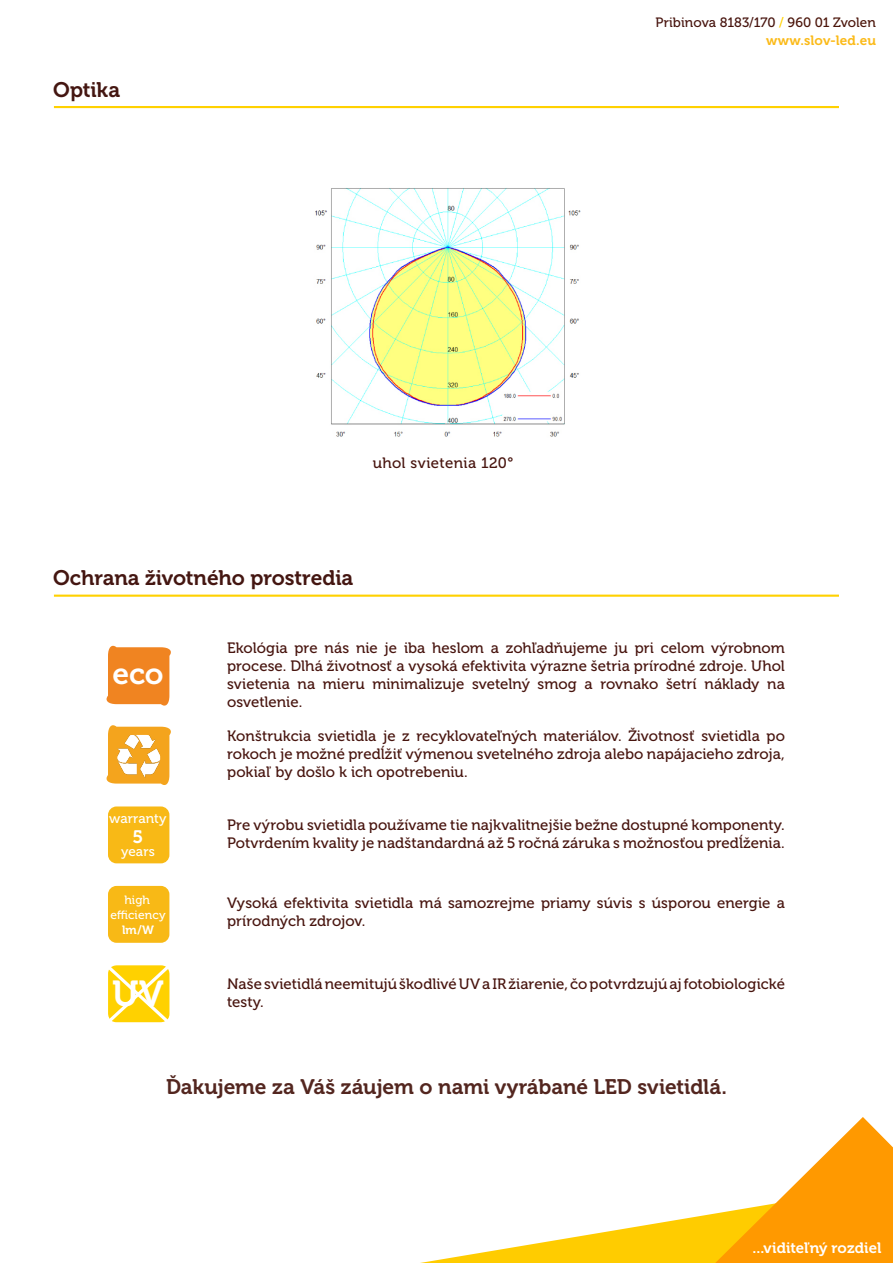
<style>
.page{position:relative;width:893px;height:1263px;background:#fff}
.page>*{position:absolute;margin:0;border:0;box-sizing:border-box;transform-origin:0 0}
.t1{font:36px "Museo 700";color:#fff}
.t2{font:30px "Museo 700";color:#fff}
.t3{font:21px "Museo 700";letter-spacing:-.005em;color:#53261f}
.t4{font:21px "Museo 700";letter-spacing:-.005em;color:#441611}
.t5{font:18px "Museo 700";color:#fff}
.t6{font:15px/18px "Museo 500";color:#48150f}
.t7{font:15px "Museo 700";color:#fff}
.t8{font:15px "Museo 500";letter-spacing:.025em;color:#48150f}
.t9{font:13.5px "Museo 500";color:#48150f}
.t10{font:13.5px "Museo 700";letter-spacing:.005em;color:#fbba18}
.t11{font:13.5px "Museo 500";letter-spacing:.005em;color:#fff}
.t12{font:12px/15px "Museo 500";letter-spacing:.01em;color:#fff;text-align:center}
.s1{color:#ffd100}
.s2{color:#4b150a}
.s3{font-family:"Museo 700"}
</style>
<div class="page">
<svg style="left:420px;top:1117px;width:473px;height:146px"></svg>
<hr style="left:54px;top:106px;width:785px;height:2px;background:#ffd100">
<img style="left:315px;top:188px;width:266px;height:249px">
<hr style="left:54px;top:595px;width:785px;height:2px;background:#ffd100">
<div style="left:108px;top:886px;width:61px;height:57px;background:#f8b916;border-radius:9px"></div>
<svg style="left:106px;top:725px;width:65px;height:60px"></svg>
<div style="left:117px;top:734px;width:43px;height:45px;background:#f4a41d;border-radius:9px"></div>
<img style="left:117px;top:735px;width:43px;height:43px">
<div style="left:108px;top:806px;width:61px;height:57px;background:#f8b916;border-radius:9px"></div>
<svg style="left:106px;top:645px;width:65px;height:61px;background:#f1923b"></svg>
<svg style="left:108px;top:965px;width:62px;height:58px;background:#ffd92d"></svg>
<p class="t4" style="left:53px;top:78px;width:68px">Optika</p>
<p class="t8" style="left:373px;top:455px;width:142px">uhol svietenia 120°</p>
<p class="t4" style="left:53px;top:566px;width:302px">Ochrana životného prostredia</p>
<p class="t9" style="left:655px;top:15px;width:222px">Pribinova 8183/170 <span class="s1">/</span> <span class="s2">960 01 Zvolen</span></p>
<p class="t10" style="left:766px;top:33px;width:111px">www.slov-led.eu</p>
<p class="t2" style="left:112px;top:657px;width:53px">eco</p>
<p class="t11" style="left:109px;top:811px;width:59px">warranty</p>
<p class="t5" style="left:133px;top:827px;width:12px">5</p>
<p class="t11" style="left:121px;top:844px;width:35px">years</p>
<p class="t12" style="left:110px;top:893px;width:57px">high efficiency <span class="s3">lm/W</span></p>
<p class="t6" style="left:227px;top:639px;width:559px;text-align:justify">Ekológia pre nás nie je iba heslom a zohľadňujeme ju pri celom výrobnom procese. Dlhá životnosť a vysoká efektivita výrazne šetria prírodné zdroje. Uhol svietenia na mieru minimalizuje svetelný smog a rovnako šetrí náklady na osvetlenie.</p>
<p class="t6" style="left:227px;top:727px;width:559px;text-align:justify">Konštrukcia svietidla je z recyklovateľných materiálov. Životnosť svietidla po rokoch je možné predĺžiť výmenou svetelného zdroja alebo napájacieho zdroja, pokiaľ by došlo k ich opotrebeniu.</p>
<p class="t6" style="left:227px;top:816px;width:559px">Pre výrobu svietidla používame tie najkvalitnejšie bežne dostupné komponenty.<br>Potvrdením kvality je nadštandardná až 5 ročná záruka s možnosťou predĺženia.</p>
<p class="t6" style="left:227px;top:894px;width:559px">Vysoká efektivita svietidla má samozrejme priamy súvis s úsporou energie a prírodných zdrojov.</p>
<p class="t1" style="left:112px;top:974px;width:53px">UV</p>
<p class="t6" style="left:227px;top:975px;width:559px">Naše svietidlá neemitujú škodlivé UV a IR žiarenie, čo potvrdzujú aj fotobiologické testy.</p>
<p class="t3" style="left:166px;top:1074px;width:562px">Ďakujeme za Váš záujem o nami vyrábané LED svietidlá.</p>
<p class="t7" style="left:753px;top:1239px;width:130px">...viditeľný rozdiel</p>
</div>
